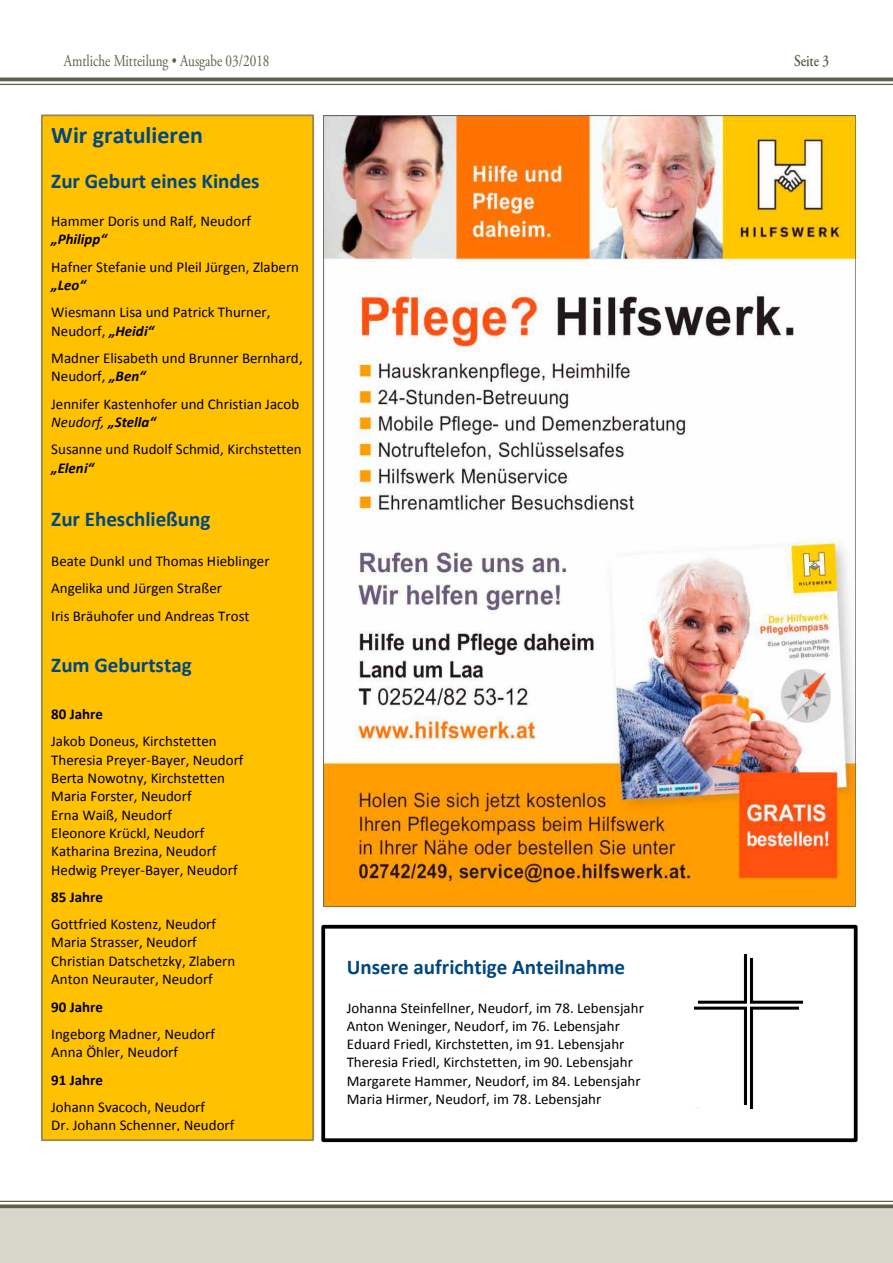
<style>
.page{position:relative;width:893px;height:1263px;background:#fff}
.page>*{position:absolute;margin:0;border:0;box-sizing:border-box;transform-origin:0 0}
.t1{font:700 24px "Calibri";color:#004780}
.t2{font:700 21px "Calibri";color:#004780}
.t3{font:16.5px "Adobe Garamond Pro";color:#605f4d;scale:.8 1}
.t4{font:600 16.5px "Adobe Garamond Pro";color:#605f4d;scale:.8 1}
.t5{font:15px/18.3px "Calibri";color:#000}
.t6{font:700 15px "Calibri";color:#000}
.t7{font:italic 700 15px "Calibri";color:#000}
.s1{font-weight:700;font-style:italic}
.s2{font-style:italic}
</style>
<div class="page">
<div style="left:0;top:1208px;width:893px;height:55px;background:#d7d6ca"></div>
<svg style="left:0;top:1204px;width:893px;height:4px;background:#737262"></svg>
<hr style="left:0;top:1201px;width:893px;height:1px;background:#605f4d">
<hr style="left:0;top:78px;width:893px;height:3px;background:#605f4d">
<hr style="left:0;top:84px;width:893px;height:1px;background:#605f4d">
<img style="left:323px;top:115px;width:532px;height:791px">
<div style="left:42px;top:115px;width:271px;height:1025px;background:#ffc100"></div>
<div style="left:41px;top:114px;width:273px;height:1027px;border:2px solid #998b50"></div>
<div style="left:321px;top:925px;width:537px;height:217px;border:4px solid #000"></div>
<img style="left:695px;top:954px;width:108px;height:154px">
<p class="t3" style="left:64px;top:50px;width:259px">Amtliche Mitteilung • Ausgabe 03/2018</p>
<p class="t4" style="left:794px;top:51px;width:45px">Seite 3</p>
<h1 class="t1" style="left:51px;top:120px;width:153px">Wir gratulieren</h1>
<h2 class="t2" style="left:51px;top:167px;width:210px">Zur Geburt eines Kindes</h2>
<p class="t5" style="left:51px;top:212px;width:201px">Hammer Doris und Ralf, Neudorf</p>
<p class="t7" style="left:51px;top:230px;width:57px">„Philipp“</p>
<p class="t5" style="left:51px;top:258px;width:249px">Hafner Stefanie und Pleil Jürgen, Zlabern</p>
<p class="t7" style="left:51px;top:276px;width:36px">„Leo“</p>
<p class="t5" style="left:51px;top:303px;width:221px">Wiesmann Lisa und Patrick Thurner,<br>Neudorf, <span class="s1">„Heidi“</span></p>
<p class="t5" style="left:51px;top:349px;width:253px">Madner Elisabeth und Brunner Bernhard,<br>Neudorf, <span class="s1">„Ben“</span></p>
<p class="t5" style="left:51px;top:394px;width:249px">Jennifer Kastenhofer und Christian Jacob<br><span class="s2">Neudorf,</span> <span class="s1">„Stella“</span></p>
<p class="t5" style="left:51px;top:440px;width:252px">Susanne und Rudolf Schmid, Kirchstetten</p>
<p class="t7" style="left:51px;top:458px;width:44px">„Eleni“</p>
<h2 class="t2" style="left:51px;top:505px;width:161px">Zur Eheschließung</h2>
<p class="t5" style="left:51px;top:547px;width:220px;line-height:27.3px">Beate Dunkl und Thomas Hieblinger<br>Angelika und Jürgen Straßer<br>Iris Bräuhofer und Andreas Trost</p>
<h2 class="t2" style="left:51px;top:651px;width:142px">Zum Geburtstag</h2>
<p class="t6" style="left:51px;top:704px;width:53px">80 Jahre</p>
<p class="t5" style="left:51px;top:732px;width:194px">Jakob Doneus, Kirchstetten<br>Theresia Preyer-Bayer, Neudorf<br>Berta Nowotny, Kirchstetten<br>Maria Forster, Neudorf<br>Erna Waiß, Neudorf<br>Eleonore Krückl, Neudorf<br>Katharina Brezina, Neudorf<br>Hedwig Preyer-Bayer, Neudorf</p>
<p class="t6" style="left:51px;top:887px;width:53px">85 Jahre</p>
<p class="t5" style="left:51px;top:915px;width:185px">Gottfried Kostenz, Neudorf<br>Maria Strasser, Neudorf<br>Christian Datschetzky, Zlabern<br>Anton Neurauter, Neudorf</p>
<p class="t6" style="left:51px;top:997px;width:53px">90 Jahre</p>
<p class="t5" style="left:51px;top:1025px;width:165px">Ingeborg Madner, Neudorf<br>Anna Öhler, Neudorf</p>
<p class="t6" style="left:51px;top:1070px;width:53px">91 Jahre</p>
<p class="t5" style="left:51px;top:1097px;width:185px">Johann Svacoch, Neudorf<br>Dr. Johann Schenner, Neudorf</p>
<h2 class="t2" style="left:347px;top:954px;width:280px">Unsere aufrichtige Anteilnahme</h2>
<p class="t5" style="left:347px;top:998px;width:299px">Johanna Steinfellner, Neudorf, im 78. Lebensjahr Anton Weninger, Neudorf, im 76. Lebensjahr Eduard Friedl, Kirchstetten, im 91. Lebensjahr Theresia Friedl, Kirchstetten, im 90. Lebensjahr Margarete Hammer, Neudorf, im 84. Lebensjahr Maria Hirmer, Neudorf, im 78. Lebensjahr</p>
</div>
